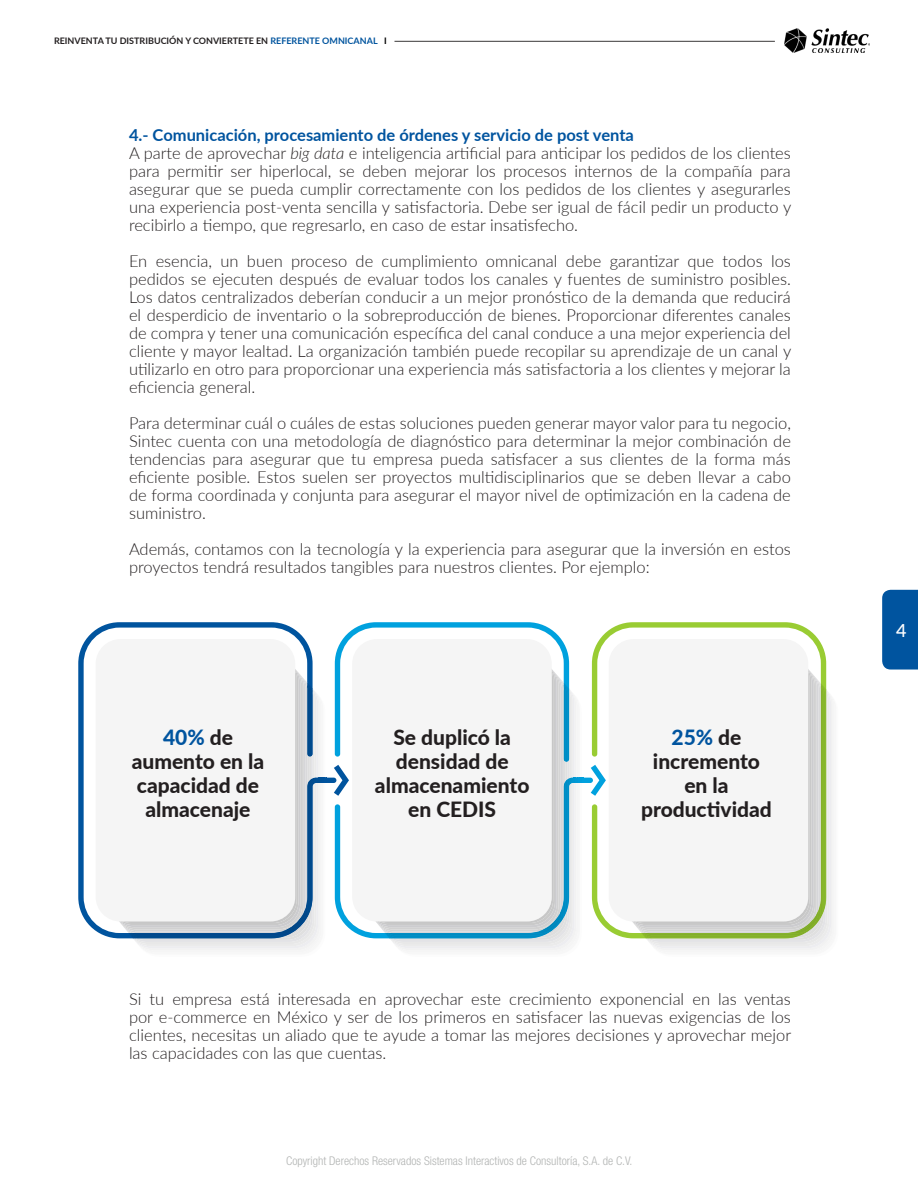
<style>
.page{position:relative;width:918px;height:1188px;background:#fff}
.page>*{position:absolute;margin:0;border:0;box-sizing:border-box;transform-origin:0 0}
.t1{font:800 21px/24px "Lato";color:#231f20;text-align:center}
.t2{font:500 18px "Lato";color:#fff}
.t3{font:300 16.5px/18px "Lato";color:#231f20;text-align:justify}
.t4{font:700 16.5px "Lato";color:#00549f}
.t5{font:300 condensed 12px "Helvetica Neue LT Std";color:#b2b4b3}
.t6{font:700 9px "Lato";color:#231f20}
.s1{color:#00549e}
.s2{color:#000}
.s3{font-style:italic}
.s4{color:#00549f}
</style>
<div class="page">
<img style="left:784px;top:28px;width:86px;height:24px">
<hr style="left:394px;top:41px;width:381px;height:1px;background:#3a3838">
<div style="left:882px;top:590px;width:36px;height:80px;background:#00549f"></div>
<svg style="left:78px;top:622px;width:256px;height:316px"></svg>
<svg style="left:606px;top:622px;width:220px;height:316px"></svg>
<svg style="left:131px;top:687px;width:196px;height:249px"></svg>
<svg style="left:334px;top:622px;width:272px;height:316px"></svg>
<svg style="left:644px;top:903px;width:176px;height:33px;background:#c0caac"></svg>
<div style="left:96px;top:639px;width:199px;height:283px;background:#f5f5f5;border-radius:25px"></div>
<div style="left:352px;top:639px;width:200px;height:283px;background:#f5f5f5;border-radius:25px"></div>
<div style="left:609px;top:639px;width:199px;height:283px;background:#f5f5f5;border-radius:25px"></div>
<p class="t6" style="left:54px;top:34px;width:334px">REINVENTA TU DISTRIBUCIÓN Y CONVIERTETE EN <span class="s1">REFERENTE OMNICANAL</span> <span class="s2">I</span></p>
<p class="t4" style="left:129px;top:123px;width:506px">4.- Comunicación, procesamiento de órdenes y servicio de post venta</p>
<p class="t3" style="left:129px;top:144px;width:664px">A parte de aprovechar <span class="s3">big data</span> e inteligencia artificial para anticipar los pedidos de los clientes para permitir ser hiperlocal, se deben mejorar los procesos internos de la compañía para asegurar que se pueda cumplir correctamente con los pedidos de los clientes y asegurarles una experiencia post-venta sencilla y satisfactoria. Debe ser igual de fácil pedir un producto y recibirlo a tiempo, que regresarlo, en caso de estar insatisfecho.</p>
<p class="t3" style="left:129px;top:252px;width:664px">En esencia, un buen proceso de cumplimiento omnicanal debe garantizar que todos los pedidos se ejecuten después de evaluar todos los canales y fuentes de suministro posibles.<br>Los datos centralizados deberían conducir a un mejor pronóstico de la demanda que reducirá el desperdicio de inventario o la sobreproducción de bienes. Proporcionar diferentes canales de compra y tener una comunicación específica del canal conduce a una mejor experiencia del cliente y mayor lealtad. La organización también puede recopilar su aprendizaje de un canal y utilizarlo en otro para proporcionar una experiencia más satisfactoria a los clientes y mejorar la eficiencia general.</p>
<p class="t3" style="left:129px;top:414px;width:663px">Para determinar cuál o cuáles de estas soluciones pueden generar mayor valor para tu negocio, Sintec cuenta con una metodología de diagnóstico para determinar la mejor combinación de tendencias para asegurar que tu empresa pueda satisfacer a sus clientes de la forma más eficiente posible. Estos suelen ser proyectos multidisciplinarios que se deben llevar a cabo de forma coordinada y conjunta para asegurar el mayor nivel de optimización en la cadena de suministro.</p>
<p class="t3" style="left:129px;top:540px;width:663px">Además, contamos con la tecnología y la experiencia para asegurar que la inversión en estos proyectos tendrá resultados tangibles para nuestros clientes. Por ejemplo:</p>
<p class="t1" style="left:132px;top:724px;width:134px"><span class="s4">40%</span> de aumento en la capacidad de almacenaje</p>
<p class="t1" style="left:375px;top:724px;width:156px">Se duplicó la densidad de almacenamiento en CEDIS</p>
<p class="t1" style="left:641px;top:724px;width:132px"><span class="s4">25%</span> de incremento en la productividad</p>
<p class="t3" style="left:129px;top:990px;width:664px">Si tu empresa está interesada en aprovechar este crecimiento exponencial en las ventas por e-commerce en México y ser de los primeros en satisfacer las nuevas exigencias de los clientes, necesitas un aliado que te ayude a tomar las mejores decisiones y aprovechar mejor las capacidades con las que cuentas.</p>
<p class="t5" style="left:286px;top:1154px;width:348px">Copyright Derechos Reservados Sistemas Interactivos de Consultoría, S.A. de C.V.</p>
<p class="t2" style="left:896px;top:617px;width:12px">4</p>
</div>
